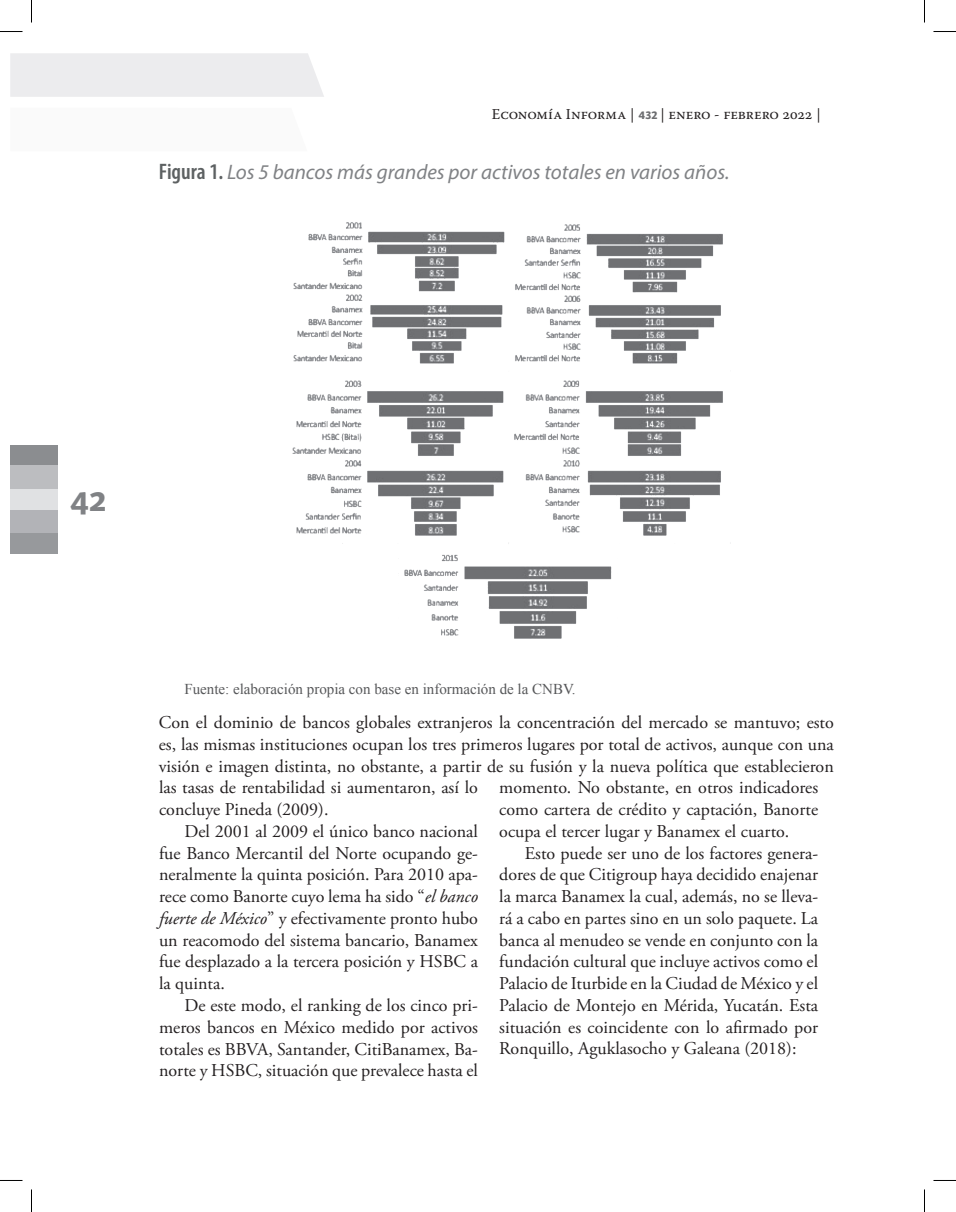
<style>
.page{position:relative;width:956px;height:1212px;background:#fff}
.page>*{position:absolute;margin:0;border:0;box-sizing:border-box;transform-origin:0 0}
.t1{font:700 36px "Karmina Sans";color:#808285}
.t2{font:italic 21px "Myriad Pro";color:#808285}
.t3{font:18px/21.8px "Adobe Garamond Pro";color:#231f20;text-align:justify}
.t4{font:15px "Times New Roman";color:#57585a}
.t5{font:15px "Warnock Pro";letter-spacing:-.005em;color:#231f20}
.s1{font-family:"Karmina Sans";font-weight:700;color:#6c6d70}
.s2{font-weight:600;font-style:normal;font-stretch:condensed;font-size:22.5px;color:#5d6162}
.s3{font-style:italic}
</style>
<div class="page">
<div style="left:10px;top:53px;width:314px;height:44px;background:#ececee"></div>
<div style="left:10px;top:445px;width:47px;height:20px;background:#8b8d90"></div>
<svg style="left:10px;top:465px;width:47px;height:88px"></svg>
<img style="left:292px;top:222px;width:439px;height:417px">
<svg style="left:0;top:31px;width:22px;height:1px"></svg>
<svg style="left:933px;top:31px;width:23px;height:1px"></svg>
<svg style="left:31px;top:0;width:1px;height:22px"></svg>
<svg style="left:31px;top:1189px;width:1px;height:22px"></svg>
<svg style="left:924px;top:0;width:1px;height:22px"></svg>
<svg style="left:924px;top:1189px;width:1px;height:22px"></svg>
<p class="t5" style="left:492px;top:105px;width:331px">Economía Informa | <span class="s1">432</span> | enero - febrero 2022 |</p>
<p class="t2" style="left:159px;top:159px;width:572px"><span class="s2">Figura 1.</span> Los 5 bancos más grandes por activos totales en varios años.</p>
<h1 class="t1" style="left:70px;top:478px;width:39px">42</h1>
<p class="t4" style="left:184px;top:678px;width:393px">Fuente: elaboración propia con base en información de la CNBV.</p>
<p class="t3" style="left:159px;top:712px;width:676px">Con el dominio de bancos globales extranjeros la concentración del mercado se mantuvo; esto</p>
<p class="t3" style="left:159px;top:733px;width:677px">es, las mismas instituciones ocupan los tres primeros lugares por total de activos, aunque con una</p>
<p class="t3" style="left:159px;top:755px;width:676px">visión e imagen distinta, no obstante, a partir de su fusión y la nueva política que establecieron</p>
<p class="t3" style="left:159px;top:777px;width:320px">las tasas de rentabilidad si aumentaron, así lo</p>
<p class="t3" style="left:159px;top:799px;width:171px">concluye Pineda (2009).</p>
<p class="t3" style="left:185px;top:820px;width:295px">Del 2001 al 2009 el único banco nacional</p>
<p class="t3" style="left:159px;top:842px;width:320px">fue Banco Mercantil del Norte ocupando ge-</p>
<p class="t3" style="left:159px;top:864px;width:320px">neralmente la quinta posición. Para 2010 apa-</p>
<p class="t3" style="left:159px;top:886px;width:320px">rece como Banorte cuyo lema ha sido “<span class="s3">el banco</span></p>
<p class="t3" style="left:159px;top:907px;width:320px"><span class="s3">fuerte de México</span>” y efectivamente pronto hubo</p>
<p class="t3" style="left:159px;top:929px;width:320px">un reacomodo del sistema bancario, Banamex</p>
<p class="t3" style="left:159px;top:951px;width:320px">fue desplazado a la tercera posición y HSBC a</p>
<p class="t3" style="left:159px;top:972px;width:67px">la quinta.</p>
<p class="t3" style="left:185px;top:994px;width:295px">De este modo, el ranking de los cinco pri-</p>
<p class="t3" style="left:159px;top:1016px;width:320px">meros bancos en México medido por activos</p>
<p class="t3" style="left:159px;top:1038px;width:320px">totales es BBVA, Santander, CitiBanamex, Ba-</p>
<p class="t3" style="left:159px;top:1059px;width:320px">norte y HSBC, situación que prevalece hasta el</p>
<p class="t3" style="left:499px;top:777px;width:320px">momento. No obstante, en otros indicadores como cartera de crédito y captación, Banorte ocupa el tercer lugar y Banamex el cuarto.</p>
<p class="t3" style="left:499px;top:842px;width:320px;text-indent:26px">Esto puede ser uno de los factores genera&shy;dores de que Citigroup haya decidido enajenar la marca Banamex la cual, además, no se lleva&shy;rá a cabo en partes sino en un solo paquete. La banca al menudeo se vende en conjunto con la fundación cultural que incluye activos como el Palacio de Iturbide en la Ciudad de México y el Palacio de Montejo en Mérida, Yucatán. Esta situación es coincidente con lo afirmado por Ronquillo, Aguklasocho y Galeana (2018):</p>
</div>
